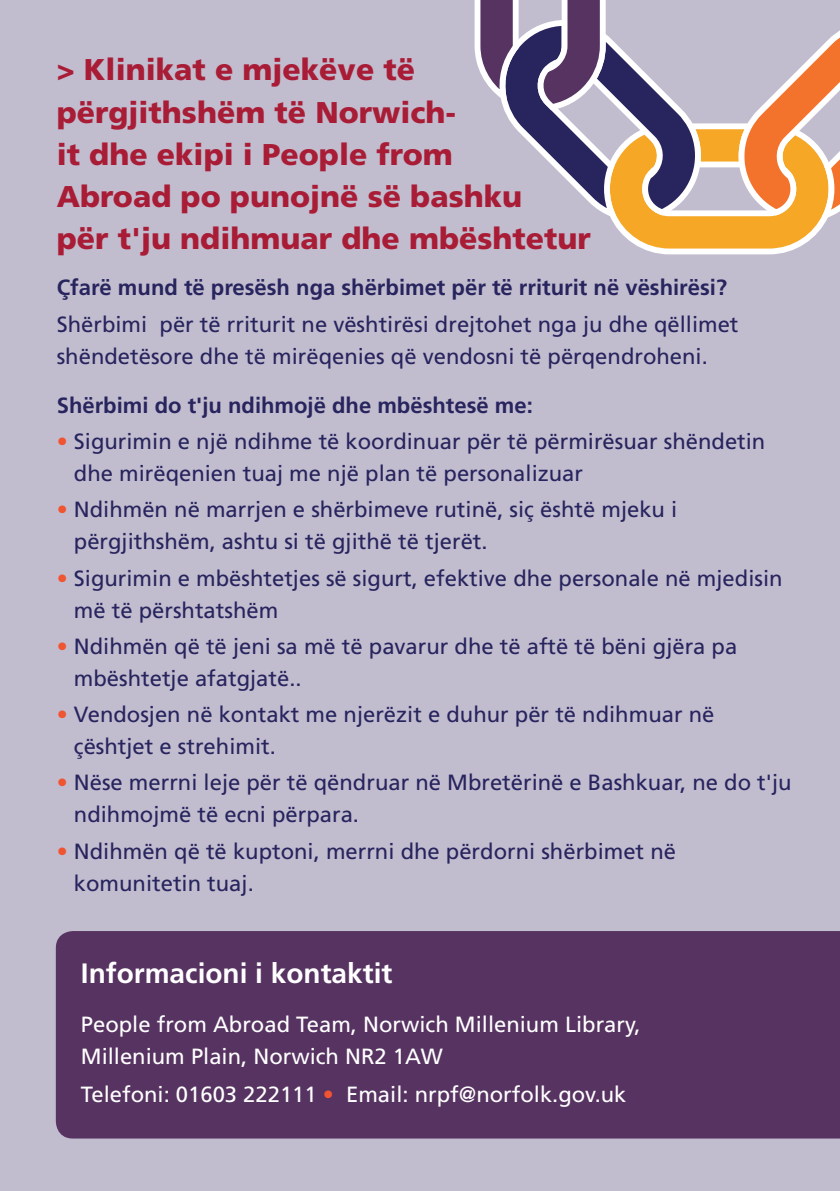
<style>
.page{position:relative;width:840px;height:1191px;background:#fff}
.page>*{position:absolute;margin:0;border:0;box-sizing:border-box;transform-origin:0 0}
.t1{font:900 30px/42px "Frutiger";color:#a91c36}
.t2{font:700 28px "Frutiger";color:#fff}
.t3{font:22px/32px "Frutiger";color:#27245e}
.t4{font:22px/32px "Frutiger";color:#fff}
.t5{font:700 22px "Frutiger";color:#27245e}
.s1{color:#f05430}
</style>
<div class="page">
<div style="left:0;top:0;width:839px;height:1191px;background:#c1bcce"></div>
<div style="left:56px;top:931px;width:783px;height:207px;background:#573362"></div>
<svg style="left:474px;top:0;width:365px;height:255px"></svg>
<h1 class="t1" style="left:57px;top:49px;width:535px">&gt; Klinikat e mjekëve të përgjithshëm të Norwich-<br>it dhe ekipi i People from<br>Abroad po punojnë së bashku<br>për t'ju ndihmuar dhe mbështetur</h1>
<p class="t5" style="left:57px;top:275px;width:671px">Çfarë mund të presësh nga shërbimet për të rriturit në vëshirësi?</p>
<p class="t3" style="left:57px;top:308px;width:683px">Shërbimi për të rriturit ne vështirësi drejtohet nga ju dhe qëllimet shëndetësore dhe të mirëqenies që vendosni të përqendroheni.</p>
<p class="t5" style="left:57px;top:392px;width:477px">Shërbimi do t'ju ndihmojë dhe mbështesë me:</p>
<p class="t3" style="left:74px;top:425px;width:692px;text-indent:-17px"><span class="s1">•</span> Sigurimin e një ndihme të koordinuar për të përmirësuar shëndetin dhe mirëqenien tuaj me një plan të personalizuar</p>
<p class="t3" style="left:74px;top:494px;width:604px;text-indent:-17px"><span class="s1">•</span> Ndihmën në marrjen e shërbimeve rutinë, siç është mjeku i përgjithshëm, ashtu si të gjithë të tjerët.</p>
<p class="t3" style="left:74px;top:562px;width:709px;text-indent:-17px"><span class="s1">•</span> Sigurimin e mbështetjes së sigurt, efektive dhe personale në mjedisin më të përshtatshëm</p>
<p class="t3" style="left:74px;top:630px;width:664px;text-indent:-17px"><span class="s1">•</span> Ndihmën që të jeni sa më të pavarur dhe të aftë të bëni gjëra pa mbështetje afatgjatë..</p>
<p class="t3" style="left:74px;top:698px;width:641px;text-indent:-17px"><span class="s1">•</span> Vendosjen në kontakt me njerëzit e duhur për të ndihmuar në çështjet e strehimit.</p>
<p class="t3" style="left:74px;top:767px;width:718px;text-indent:-17px"><span class="s1">•</span> Nëse merrni leje për të qëndruar në Mbretërinë e Bashkuar, ne do t'ju ndihmojmë të ecni përpara.</p>
<p class="t3" style="left:74px;top:835px;width:603px;text-indent:-17px"><span class="s1">•</span> Ndihmën që të kuptoni, merrni dhe përdorni shërbimet në komunitetin tuaj.</p>
<p class="t2" style="left:81px;top:957px;width:313px">Informacioni i kontaktit</p>
<p class="t4" style="left:81px;top:1008px;width:561px">People from Abroad Team, Norwich Millenium Library,<br>Millenium Plain, Norwich NR2 1AW</p>
<p class="t4" style="left:81px;top:1078px;width:547px">Telefoni: 01603 222111 <span class="s1">•</span> Email: nrpf@norfolk.gov.uk</p>
</div>
